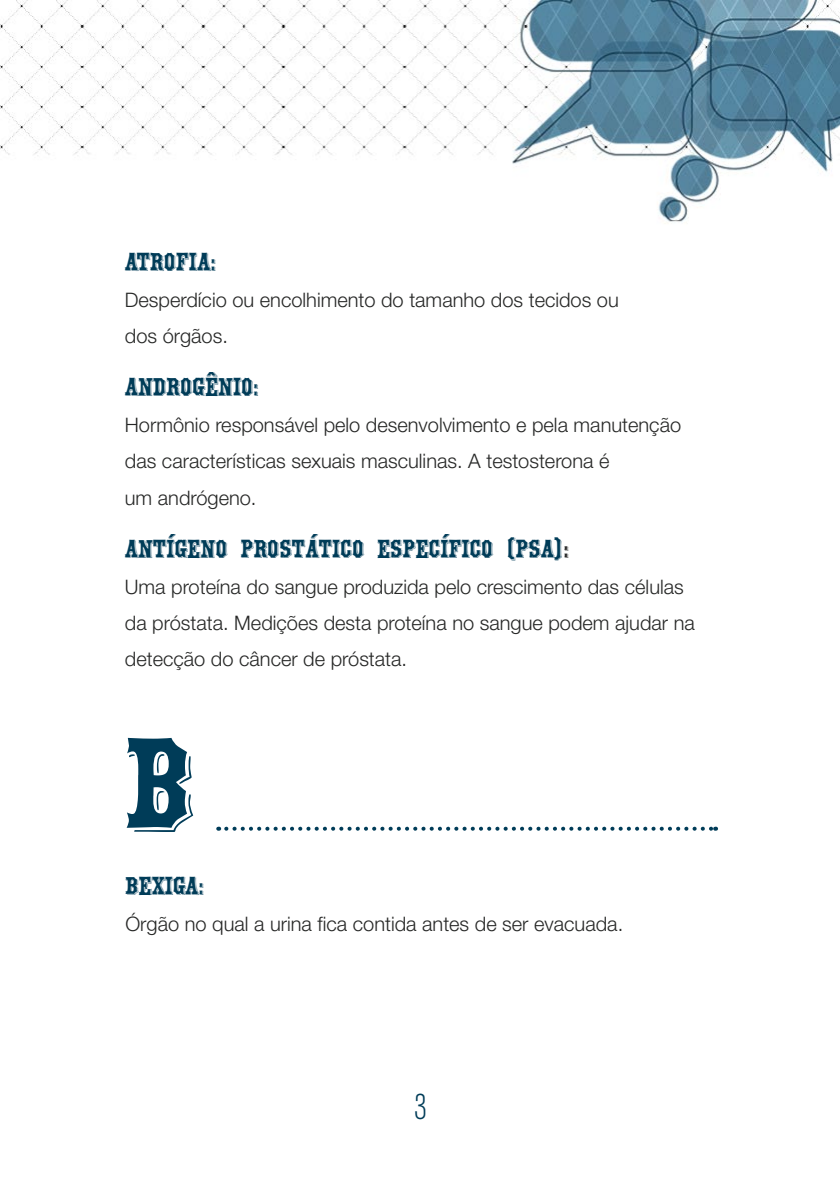
<style>
.page{position:relative;width:840px;height:1191px;background:#fff}
.page>*{position:absolute;margin:0;border:0;box-sizing:border-box;transform-origin:0 0}
.t1{font:134px "Montague";color:#003c58}
.t2{font:300 condensed 36px "Akzidenz Grotesk BQ";color:#003c58}
.t3{font:26px "Montague";color:#003c58}
.t4{font:300 20px/36px "Helvetica Neue LT Std";color:#262726}
.s1{color:#262726}
</style>
<div class="page">
<img style="left:0;top:0;width:839px;height:831px">
<svg style="left:226px;top:826px;width:489px;height:4px"></svg>
<h3 class="t3" style="left:125px;top:247px;width:92px">ATROFIA:</h3>
<p class="t4" style="left:125px;top:282px;width:495px">Desperdício ou encolhimento do tamanho dos tecidos ou dos órgãos.</p>
<h3 class="t3" style="left:125px;top:372px;width:135px">ANDROGÊNIO:</h3>
<p class="t4" style="left:125px;top:407px;width:557px">Hormônio responsável pelo desenvolvimento e pela manutenção das características sexuais masculinas. A testosterona é<br>um andrógeno.</p>
<h3 class="t3" style="left:125px;top:533px;width:445px">ANTÍGENO PROSTÁTICO ESPECÍFICO (PSA)<span class="s1">:</span></h3>
<p class="t4" style="left:125px;top:568px;width:571px">Uma proteína do sangue produzida pelo crescimento das células da próstata. Medições desta proteína no sangue podem ajudar na detecção do câncer de próstata.</p>
<h1 class="t1" style="left:125px;top:704px;width:71px">B</h1>
<h3 class="t3" style="left:125px;top:870px;width:80px">BEXIGA:</h3>
<p class="t4" style="left:125px;top:905px;width:499px">Órgão no qual a urina fica contida antes de ser evacuada.</p>
<h2 class="t2" style="left:414px;top:1086px;width:14px">3</h2>
</div>
